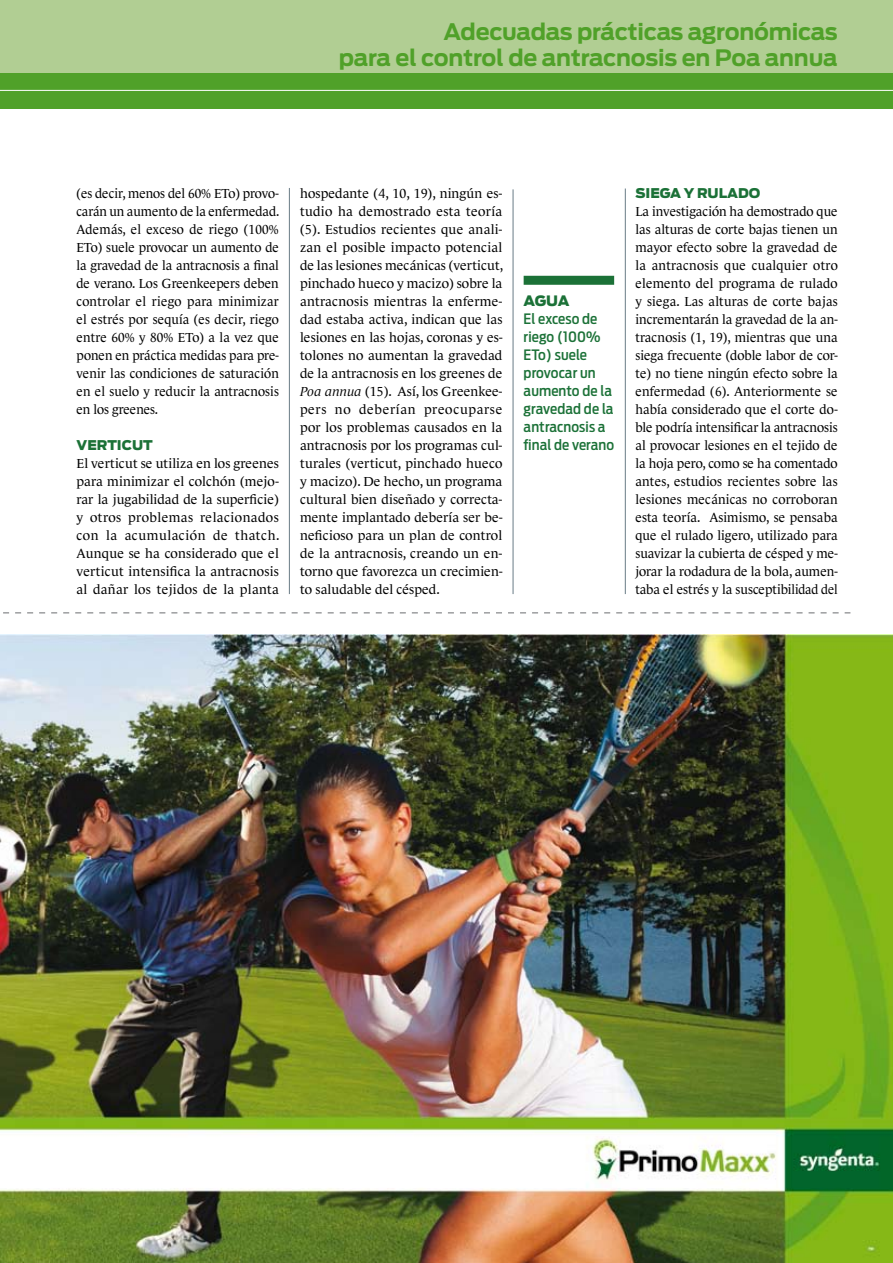
<style>
.page{position:relative;width:893px;height:1263px;background:#fff}
.page>*{position:absolute;margin:0;border:0;box-sizing:border-box;transform-origin:0 0}
.t1{font:700 22.5px/25.5px "Antenna";letter-spacing:-.01em;color:#50a129;text-align:right}
.t2{font:500 14.25px/18px "Antenna Cond";letter-spacing:.005em;color:#1b7137}
.t3{font:900 14.25px "Antenna";color:#1b7137}
.t4{font:13.35px/18px "Le Monde Journal";letter-spacing:.005em;color:#000;text-align:justify}
.t5{font:13.35px/18px "Le Monde Journal";letter-spacing:.005em;color:#000;text-align:justify;scale:.96 1}
.t6{font:900 13.35px "Antenna";color:#1b7137}
.s1{font-style:italic}
</style>
<div class="page">
<div style="left:0;top:0;width:893px;height:108px;background:#50a129"></div>
<div style="left:0;top:0;width:893px;height:72px;background:#b1ce93"></div>
<hr style="left:0;top:90px;width:893px;height:1px;background:#fff">
<div style="left:524px;top:276px;width:90px;height:9px;background:#1b7137"></div>
<hr style="left:289px;top:188px;width:1px;height:406px;background:#697c86">
<hr style="left:513px;top:189px;width:1px;height:405px;background:#697c86">
<hr style="left:625px;top:189px;width:1px;height:405px;background:#697c86">
<svg style="left:3px;top:612px;width:847px;height:2px"></svg>
<img style="left:0;top:635px;width:893px;height:628px">
<h1 class="t1" style="left:339px;top:19px;width:500px">Adecuadas prácticas agronómicas<br>para el control de antracnosis en Poa annua</h1>
<p class="t5" style="left:77px;top:184px;width:213px">(es decir, menos del 60% ETo) provo&shy;carán un aumento de la enfermedad.<br>Además, el exceso de riego (100% ETo) suele provocar un aumento de la gravedad de la antracnosis a final de verano. Los Greenkeepers deben controlar el riego para minimizar el estrés por sequía (es decir, riego entre 60% y 80% ETo) a la vez que ponen en práctica medidas para pre&shy;venir las condiciones de saturación en el suelo y reducir la antracnosis en los greenes.</p>
<p class="t6" style="left:77px;top:437px;width:22px">VERTICUT</p>
<p class="t4" style="left:77px;top:454px;width:204px">El verticut se utiliza en los greenes para minimizar el colchón (mejo&shy;rar la jugabilidad de la superficie) y otros problemas relacionados con la acumulación de thatch.<br>Aunque se ha considerado que el verticut intensifica la antracnosis al dañar los tejidos de la planta</p>
<p class="t4" style="left:300px;top:184px;width:204px">hospedante (4, 10, 19), ningún es&shy;tudio ha demostrado esta teoría (5). Estudios recientes que anali&shy;zan el posible impacto potencial de las lesiones mecánicas (verticut, pinchado hueco y macizo) sobre la antracnosis mientras la enferme&shy;dad estaba activa, indican que las lesiones en las hojas, coronas y es&shy;tolones no aumentan la gravedad de la antracnosis en los greenes de <span class="s1">Poa annua</span> (15). Así, los Greenkee&shy;pers no deberían preocuparse por los problemas causados en la antracnosis por los programas cul&shy;turales (verticut, pinchado hueco y macizo). De hecho, un programa cultural bien diseñado y correcta&shy;mente implantado debería ser be&shy;neficioso para un plan de control de la antracnosis, creando un en&shy;torno que favorezca un crecimien&shy;to saludable del césped.</p>
<p class="t6" style="left:635px;top:185px;width:20px">SIEGA</p>
<p class="t6" style="left:684px;top:185px;width:25px">Y RULADO</p>
<p class="t4" style="left:635px;top:202px;width:204px">La investigación ha demostrado que las alturas de corte bajas tienen un mayor efecto sobre la gravedad de la antracnosis que cualquier otro elemento del programa de rulado y siega. Las alturas de corte bajas incrementarán la gravedad de la an&shy;tracnosis (1, 19), mientras que una siega frecuente (doble labor de cor&shy;te) no tiene ningún efecto sobre la enfermedad (6). Anteriormente se había considerado que el corte do&shy;ble podría intensificar la antracnosis al provocar lesiones en el tejido de la hoja pero, como se ha comentado antes, estudios recientes sobre las lesiones mecánicas no corroboran esta teoría. Asimismo, se pensaba que el rulado ligero, utilizado para suavizar la cubierta de césped y me&shy;jorar la rodadura de la bola, aumen&shy;taba el estrés y la susceptibilidad del</p>
<p class="t3" style="left:524px;top:292px;width:13px">AGUA</p>
<p class="t2" style="left:524px;top:310px;width:92px">El exceso de riego (100%<br>ETo) suele provocar un aumento de la gravedad de la antracnosis a final de verano</p>
</div>
